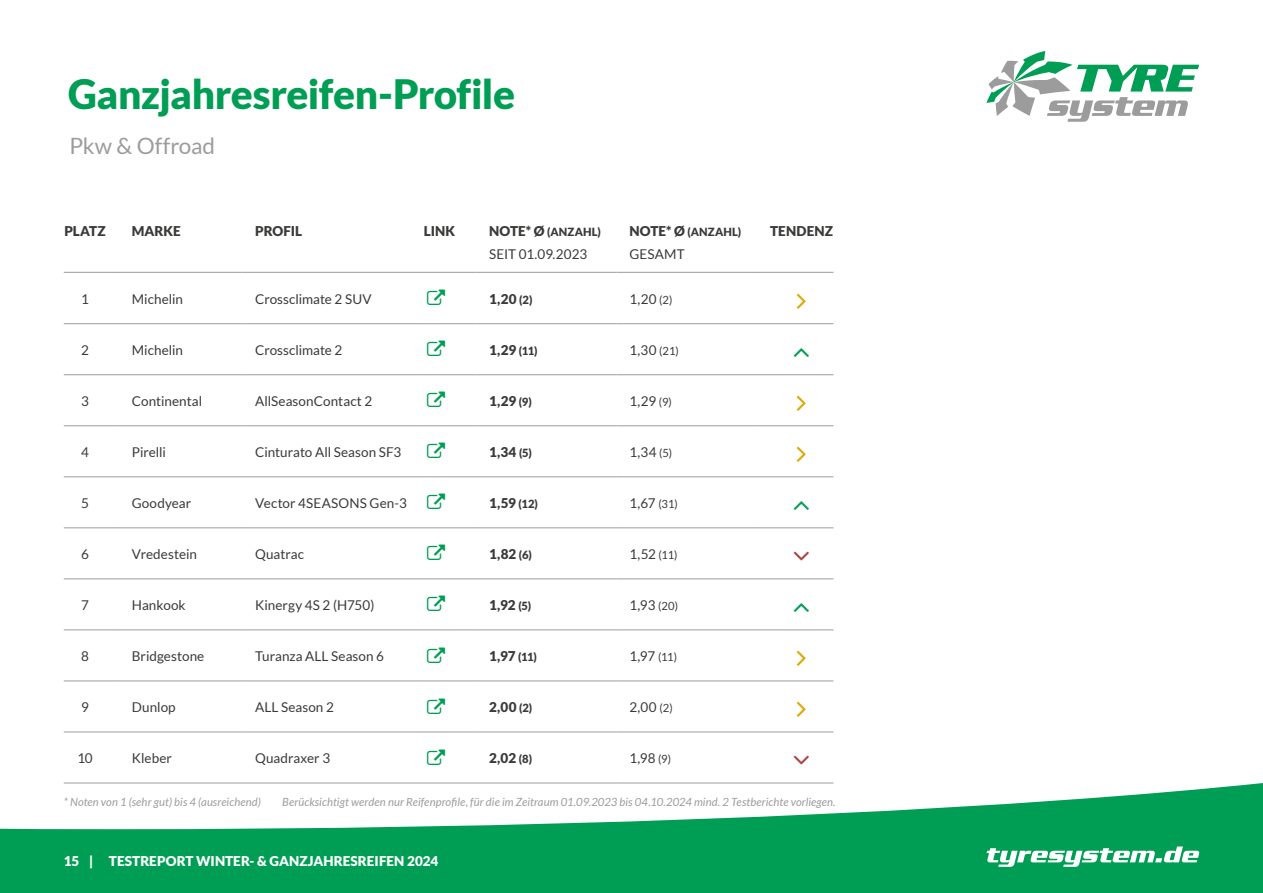
<style>
.page{position:relative;width:1263px;height:893px;background:#fff}
.page>*{position:absolute;margin:0;border:0;box-sizing:border-box;transform-origin:0 0}
.t1{font:900 40.5px "Lato";letter-spacing:-.01em;color:#009e54}
.t2{font:22.5px "Lato";letter-spacing:-.005em;color:#9c9c9d}
.t3{font:13.5px "Lato";color:#3a3a39}
.t4{font:900 13.5px "Lato";color:#3a3a39}
.t5{font:900 13.5px "Lato";letter-spacing:.005em;color:#fff}
.t6{font:italic 11.25px "Lato";letter-spacing:.005em;color:#9c9c9d}
.t7{font:900 11.25px "Lato";letter-spacing:.01em;color:#3a3a39}
.s1{font-size:13.5px}
.s2{font-size:11.25px}
</style>
<div class="page">
<div style="left:0;top:707px;width:1263px;height:186px;background:#009e54"></div>
<svg style="left:0;top:578px;width:1263px;height:251px"></svg>
<svg style="left:986px;top:51px;width:213px;height:71px"></svg>
<svg style="left:986px;top:846px;width:213px;height:21px"></svg>
<hr style="left:119px;top:323px;width:123px;height:1px;background:#9c9c9d">
<hr style="left:242px;top:323px;width:234px;height:1px;background:#9c9c9d">
<hr style="left:476px;top:323px;width:141px;height:1px;background:#9c9c9d">
<hr style="left:617px;top:323px;width:140px;height:1px;background:#9c9c9d">
<hr style="left:757px;top:323px;width:76px;height:1px;background:#9c9c9d">
<hr style="left:64px;top:272px;width:55px;height:1px;background:#9c9c9d">
<hr style="left:119px;top:272px;width:123px;height:1px;background:#9c9c9d">
<hr style="left:242px;top:272px;width:234px;height:1px;background:#9c9c9d">
<hr style="left:476px;top:272px;width:141px;height:1px;background:#9c9c9d">
<hr style="left:617px;top:272px;width:140px;height:1px;background:#9c9c9d">
<hr style="left:757px;top:272px;width:76px;height:1px;background:#9c9c9d">
<hr style="left:64px;top:374px;width:55px;height:1px;background:#9c9c9d">
<hr style="left:119px;top:374px;width:123px;height:1px;background:#9c9c9d">
<hr style="left:242px;top:374px;width:234px;height:1px;background:#9c9c9d">
<hr style="left:476px;top:374px;width:141px;height:1px;background:#9c9c9d">
<hr style="left:617px;top:374px;width:140px;height:1px;background:#9c9c9d">
<hr style="left:757px;top:374px;width:76px;height:1px;background:#9c9c9d">
<hr style="left:64px;top:425px;width:55px;height:1px;background:#9c9c9d">
<hr style="left:119px;top:425px;width:123px;height:1px;background:#9c9c9d">
<hr style="left:242px;top:425px;width:234px;height:1px;background:#9c9c9d">
<hr style="left:476px;top:425px;width:141px;height:1px;background:#9c9c9d">
<hr style="left:617px;top:425px;width:140px;height:1px;background:#9c9c9d">
<hr style="left:757px;top:425px;width:76px;height:1px;background:#9c9c9d">
<hr style="left:64px;top:476px;width:55px;height:1px;background:#9c9c9d">
<hr style="left:119px;top:476px;width:123px;height:1px;background:#9c9c9d">
<hr style="left:242px;top:476px;width:234px;height:1px;background:#9c9c9d">
<hr style="left:476px;top:476px;width:141px;height:1px;background:#9c9c9d">
<hr style="left:617px;top:476px;width:140px;height:1px;background:#9c9c9d">
<hr style="left:757px;top:476px;width:76px;height:1px;background:#9c9c9d">
<hr style="left:64px;top:527px;width:55px;height:1px;background:#9c9c9d">
<hr style="left:119px;top:527px;width:123px;height:1px;background:#9c9c9d">
<hr style="left:242px;top:527px;width:234px;height:1px;background:#9c9c9d">
<hr style="left:476px;top:527px;width:141px;height:1px;background:#9c9c9d">
<hr style="left:617px;top:527px;width:140px;height:1px;background:#9c9c9d">
<hr style="left:757px;top:527px;width:76px;height:1px;background:#9c9c9d">
<hr style="left:64px;top:578px;width:55px;height:1px;background:#9c9c9d">
<hr style="left:119px;top:578px;width:123px;height:1px;background:#9c9c9d">
<hr style="left:242px;top:578px;width:234px;height:1px;background:#9c9c9d">
<hr style="left:476px;top:578px;width:141px;height:1px;background:#9c9c9d">
<hr style="left:617px;top:578px;width:140px;height:1px;background:#9c9c9d">
<hr style="left:757px;top:578px;width:76px;height:1px;background:#9c9c9d">
<hr style="left:64px;top:629px;width:55px;height:1px;background:#9c9c9d">
<hr style="left:119px;top:629px;width:123px;height:1px;background:#9c9c9d">
<hr style="left:242px;top:629px;width:234px;height:1px;background:#9c9c9d">
<hr style="left:476px;top:629px;width:141px;height:1px;background:#9c9c9d">
<hr style="left:617px;top:629px;width:140px;height:1px;background:#9c9c9d">
<hr style="left:757px;top:629px;width:76px;height:1px;background:#9c9c9d">
<hr style="left:64px;top:680px;width:55px;height:1px;background:#9c9c9d">
<hr style="left:119px;top:680px;width:123px;height:1px;background:#9c9c9d">
<hr style="left:242px;top:680px;width:234px;height:1px;background:#9c9c9d">
<hr style="left:476px;top:680px;width:141px;height:1px;background:#9c9c9d">
<hr style="left:617px;top:680px;width:140px;height:1px;background:#9c9c9d">
<hr style="left:757px;top:680px;width:76px;height:1px;background:#9c9c9d">
<hr style="left:64px;top:732px;width:55px;height:1px;background:#9c9c9d">
<hr style="left:119px;top:732px;width:123px;height:1px;background:#9c9c9d">
<hr style="left:242px;top:732px;width:234px;height:1px;background:#9c9c9d">
<hr style="left:476px;top:732px;width:141px;height:1px;background:#9c9c9d">
<hr style="left:617px;top:732px;width:140px;height:1px;background:#9c9c9d">
<hr style="left:757px;top:732px;width:76px;height:1px;background:#9c9c9d">
<hr style="left:64px;top:783px;width:55px;height:1px;background:#9c9c9d">
<hr style="left:119px;top:783px;width:123px;height:1px;background:#9c9c9d">
<hr style="left:242px;top:783px;width:234px;height:1px;background:#9c9c9d">
<hr style="left:476px;top:783px;width:141px;height:1px;background:#9c9c9d">
<hr style="left:617px;top:783px;width:140px;height:1px;background:#9c9c9d">
<hr style="left:757px;top:783px;width:76px;height:1px;background:#9c9c9d">
<hr style="left:64px;top:323px;width:55px;height:1px;background:#9c9c9d">
<svg style="left:794px;top:603px;width:15px;height:9px"></svg>
<svg style="left:797px;top:651px;width:9px;height:15px"></svg>
<svg style="left:797px;top:702px;width:9px;height:15px"></svg>
<svg style="left:794px;top:756px;width:15px;height:8px"></svg>
<svg style="left:427px;top:596px;width:18px;height:15px"></svg>
<svg style="left:427px;top:647px;width:18px;height:15px"></svg>
<svg style="left:427px;top:698px;width:18px;height:15px"></svg>
<svg style="left:427px;top:749px;width:18px;height:16px"></svg>
<h1 class="t1" style="left:68px;top:70px;width:448px">Ganzjahresreifen-Profile</h1>
<h2 class="t2" style="left:69px;top:133px;width:147px">Pkw &amp; Offroad</h2>
<p class="t4" style="left:64px;top:224px;width:43px">PLATZ</p>
<p class="t4" style="left:132px;top:224px;width:50px">MARKE</p>
<p class="t4" style="left:255px;top:224px;width:49px">PROFIL</p>
<p class="t7" style="left:489px;top:226px;width:113px"><span class="s1">NOTE* Ø</span> (ANZAHL)</p>
<p class="t3" style="left:489px;top:246px;width:100px">SEIT 01.09.2023</p>
<p class="t4" style="left:424px;top:224px;width:33px">LINK</p>
<p class="t7" style="left:629px;top:226px;width:113px"><span class="s1">NOTE* Ø</span> (ANZAHL)</p>
<p class="t3" style="left:629px;top:246px;width:57px">GESAMT</p>
<p class="t3" style="left:81px;top:291px;width:9px">1</p>
<p class="t3" style="left:132px;top:291px;width:53px">Michelin</p>
<p class="t3" style="left:255px;top:291px;width:118px">Crossclimate 2 SUV</p>
<p class="t4" style="left:489px;top:291px;width:45px">1,20 <span class="s2">(2)</span></p>
<p class="t3" style="left:629px;top:291px;width:45px">1,20 <span class="s2">(2)</span></p>
<p class="t3" style="left:81px;top:342px;width:9px">2</p>
<p class="t3" style="left:132px;top:342px;width:53px">Michelin</p>
<p class="t3" style="left:255px;top:342px;width:89px">Crossclimate 2</p>
<p class="t4" style="left:489px;top:342px;width:50px">1,29 <span class="s2">(11)</span></p>
<p class="t3" style="left:629px;top:342px;width:51px">1,30 <span class="s2">(21)</span></p>
<p class="t3" style="left:81px;top:393px;width:9px">3</p>
<p class="t3" style="left:132px;top:393px;width:72px">Continental</p>
<p class="t3" style="left:255px;top:393px;width:119px">AllSeasonContact 2</p>
<p class="t4" style="left:489px;top:393px;width:44px">1,29 <span class="s2">(9)</span></p>
<p class="t3" style="left:629px;top:393px;width:44px">1,29 <span class="s2">(9)</span></p>
<p class="t3" style="left:81px;top:444px;width:9px">4</p>
<p class="t3" style="left:132px;top:444px;width:36px">Pirelli</p>
<p class="t3" style="left:255px;top:444px;width:148px">Cinturato All Season SF3</p>
<p class="t4" style="left:489px;top:444px;width:44px">1,34 <span class="s2">(5)</span></p>
<p class="t3" style="left:629px;top:444px;width:44px">1,34 <span class="s2">(5)</span></p>
<p class="t3" style="left:81px;top:495px;width:9px">5</p>
<p class="t3" style="left:132px;top:495px;width:61px">Goodyear</p>
<p class="t3" style="left:255px;top:495px;width:153px">Vector 4SEASONS Gen-3</p>
<p class="t4" style="left:489px;top:495px;width:50px">1,59 <span class="s2">(12)</span></p>
<p class="t3" style="left:629px;top:495px;width:50px">1,67 <span class="s2">(31)</span></p>
<p class="t3" style="left:81px;top:546px;width:9px">6</p>
<p class="t3" style="left:132px;top:546px;width:67px">Vredestein</p>
<p class="t3" style="left:255px;top:546px;width:50px">Quatrac</p>
<p class="t4" style="left:489px;top:546px;width:44px">1,82 <span class="s2">(6)</span></p>
<p class="t3" style="left:629px;top:546px;width:50px">1,52 <span class="s2">(11)</span></p>
<p class="t3" style="left:81px;top:597px;width:9px">7</p>
<p class="t3" style="left:132px;top:597px;width:55px">Hankook</p>
<p class="t3" style="left:255px;top:597px;width:121px">Kinergy 4S 2 (H750)</p>
<p class="t4" style="left:489px;top:597px;width:44px">1,92 <span class="s2">(5)</span></p>
<p class="t3" style="left:629px;top:597px;width:50px">1,93 <span class="s2">(20)</span></p>
<p class="t3" style="left:81px;top:648px;width:9px">8</p>
<p class="t3" style="left:132px;top:648px;width:74px">Bridgestone</p>
<p class="t3" style="left:255px;top:648px;width:130px">Turanza ALL Season 6</p>
<p class="t4" style="left:489px;top:648px;width:49px">1,97 <span class="s2">(11)</span></p>
<p class="t3" style="left:629px;top:648px;width:49px">1,97 <span class="s2">(11)</span></p>
<p class="t3" style="left:81px;top:699px;width:9px">9</p>
<p class="t3" style="left:132px;top:699px;width:45px">Dunlop</p>
<p class="t3" style="left:255px;top:699px;width:80px">ALL Season 2</p>
<p class="t4" style="left:489px;top:699px;width:45px">2,00 <span class="s2">(2)</span></p>
<p class="t3" style="left:629px;top:699px;width:45px">2,00 <span class="s2">(2)</span></p>
<p class="t3" style="left:77px;top:750px;width:17px">10</p>
<p class="t3" style="left:132px;top:750px;width:42px">Kleber</p>
<p class="t3" style="left:255px;top:750px;width:77px">Quadraxer 3</p>
<p class="t4" style="left:489px;top:750px;width:45px">2,02 <span class="s2">(8)</span></p>
<p class="t3" style="left:629px;top:750px;width:43px">1,98 <span class="s2">(9)</span></p>
<p class="t4" style="left:770px;top:224px;width:64px">TENDENZ</p>
<p class="t6" style="left:64px;top:796px;width:199px">* Noten von 1 (sehr gut) bis 4 (ausreichend)</p>
<p class="t6" style="left:282px;top:796px;width:555px">Berücksichtigt werden nur Reifenprofile, für die im Zeitraum 01.09.2023 bis 04.10.2024 mind. 2 Testberichte vorliegen.</p>
<p class="t5" style="left:64px;top:853px;width:376px">15 | TESTREPORT WINTER- &amp; GANZJAHRESREIFEN 2024</p>
</div>
